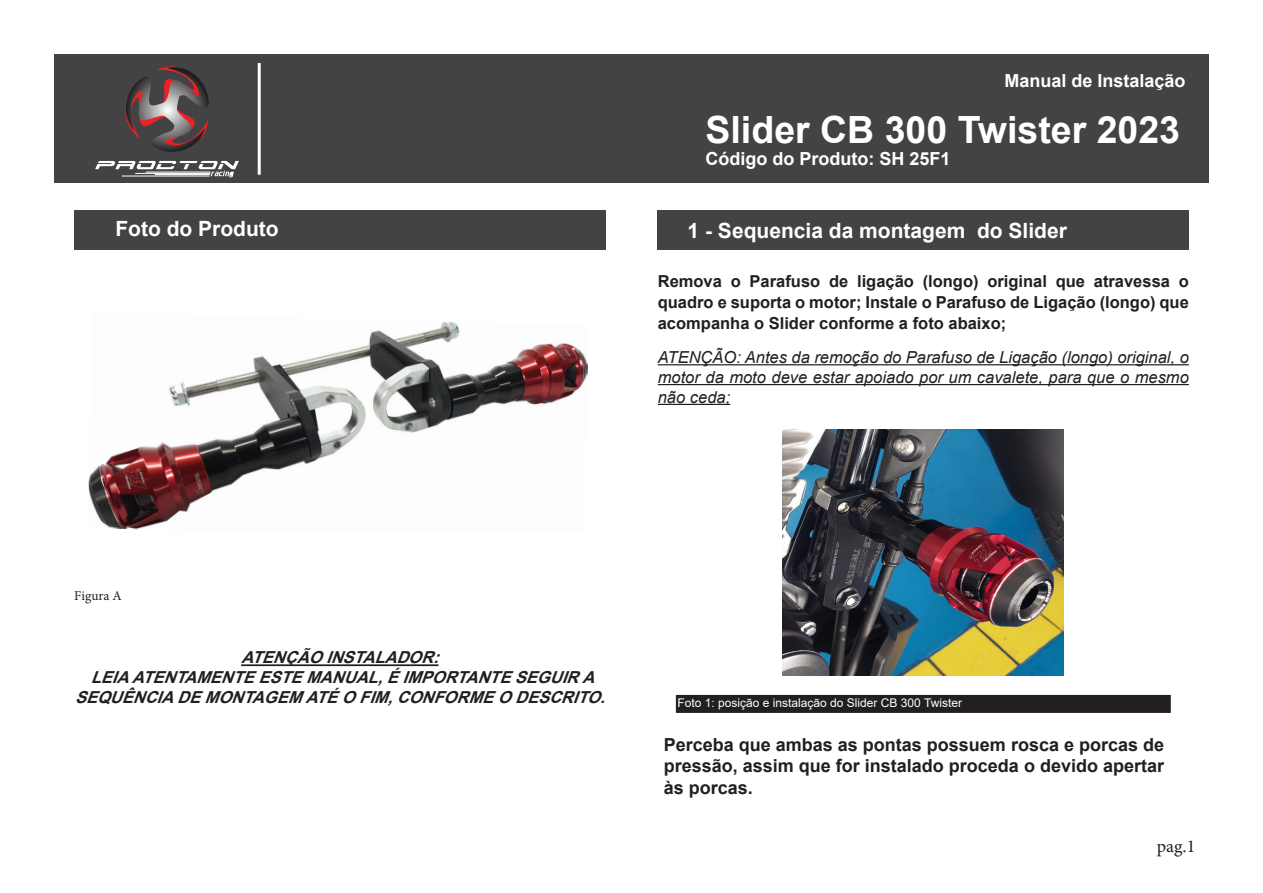
<style>
.page{position:relative;width:1263px;height:893px;background:#fff}
.page>*{position:absolute;margin:0;border:0;box-sizing:border-box;transform-origin:0 0}
.t1{font:700 37.5px "Arial";color:#fff}
.t2{font:700 21px "Arial";color:#fff}
.t3{font:700 18px/21.6px "Arial";color:#231f20;text-align:justify}
.t4{font:700 18px "Arial";color:#fff}
.t5{font:18px "Minion Pro";color:#231f20}
.t6{font:700 16.5px/21px "Arial";color:#231f20;text-align:justify}
.t7{font:italic 16.5px/19.8px "Arial";color:#231f20;text-align:justify}
.t8{font:italic 700 16.5px/19.8px "Arial";color:#231f20;text-align:center}
.t9{font:13.5px "Minion Pro";color:#231f20}
.t10{font:12px "Arial";color:#fff}
</style>
<div class="page">
<div style="left:54px;top:54px;width:1155px;height:129px;background:#434345"></div>
<hr style="left:258px;top:63px;width:3px;height:112px;background:#fff">
<svg style="left:125px;top:66px;width:84px;height:86px"></svg>
<svg style="left:95px;top:161px;width:144px;height:16px"></svg>
<hr style="left:146px;top:172px;width:65px;height:1px;background:#fff">
<hr style="left:135px;top:173px;width:75px;height:1px;background:#fff">
<hr style="left:155px;top:174px;width:55px;height:1px;background:#fff">
<hr style="left:122px;top:176px;width:88px;height:1px;background:#fff">
<div style="left:74px;top:211px;width:531px;height:39px;background:#434345"></div>
<hr style="left:241px;top:664px;width:197px;height:2px;background:#231f20">
<img style="left:783px;top:429px;width:281px;height:247px">
<div style="left:658px;top:211px;width:531px;height:39px;background:#434345"></div>
<hr style="left:658px;top:364px;width:531px;height:1px;background:#231f20">
<hr style="left:658px;top:384px;width:531px;height:1px;background:#231f20">
<hr style="left:658px;top:404px;width:72px;height:1px;background:#231f20">
<div style="left:677px;top:696px;width:493px;height:16px;background:#231f20"></div>
<div style="left:676px;top:695px;width:495px;height:18px;border:2px solid #231f20"></div>
<img style="left:88px;top:321px;width:500px;height:209px">
<p class="t2" style="left:115px;top:214px;width:165px">Foto do Produto</p>
<p class="t4" style="left:1004px;top:68px;width:183px">Manual de Instalação</p>
<h1 class="t1" style="left:705px;top:104px;width:476px">Slider CB 300 Twister 2023</h1>
<p class="t4" style="left:705px;top:146px;width:247px">Código do Produto: SH 25F1</p>
<p class="t2" style="left:688px;top:216px;width:381px">1 - Sequencia da montagem do Slider</p>
<p class="t6" style="left:658px;top:271px;width:533px">Remova o Parafuso de ligação (longo) original que atravessa o quadro e suporta o motor; Instale o Parafuso de Ligação (longo) que acompanha o Slider conforme a foto abaixo;</p>
<p class="t7" style="left:658px;top:348px;width:532px">ATENÇÃO: Antes da remoção do Parafuso de Ligação (longo) original, o motor da moto deve estar apoiado por um cavalete, para que o mesmo não ceda;</p>
<p class="t9" style="left:74px;top:587px;width:49px">Figura A</p>
<p class="t8" style="left:241px;top:648px;width:207px">ATENÇÃOINSTALADOR:</p>
<p class="t8" style="left:75px;top:668px;width:540px">LEIAATENTAMENTEESTEMANUAL,ÉIMPORTANTESEGUIRA<br>SEQUÊNCIADEMONTAGEMATÉOFIM,CONFORMEODESCRITO.</p>
<p class="t10" style="left:677px;top:694px;width:286px">Foto 1: posição e instalação do Slider CB 300 Twister</p>
<p class="t3" style="left:664px;top:734px;width:502px">Perceba que ambas as pontas possuem rosca e porcas de pressão, assim que for instalado proceda o devido apertar às porcas.</p>
<p class="t5" style="left:1157px;top:834px;width:40px">pag.1</p>
</div>
